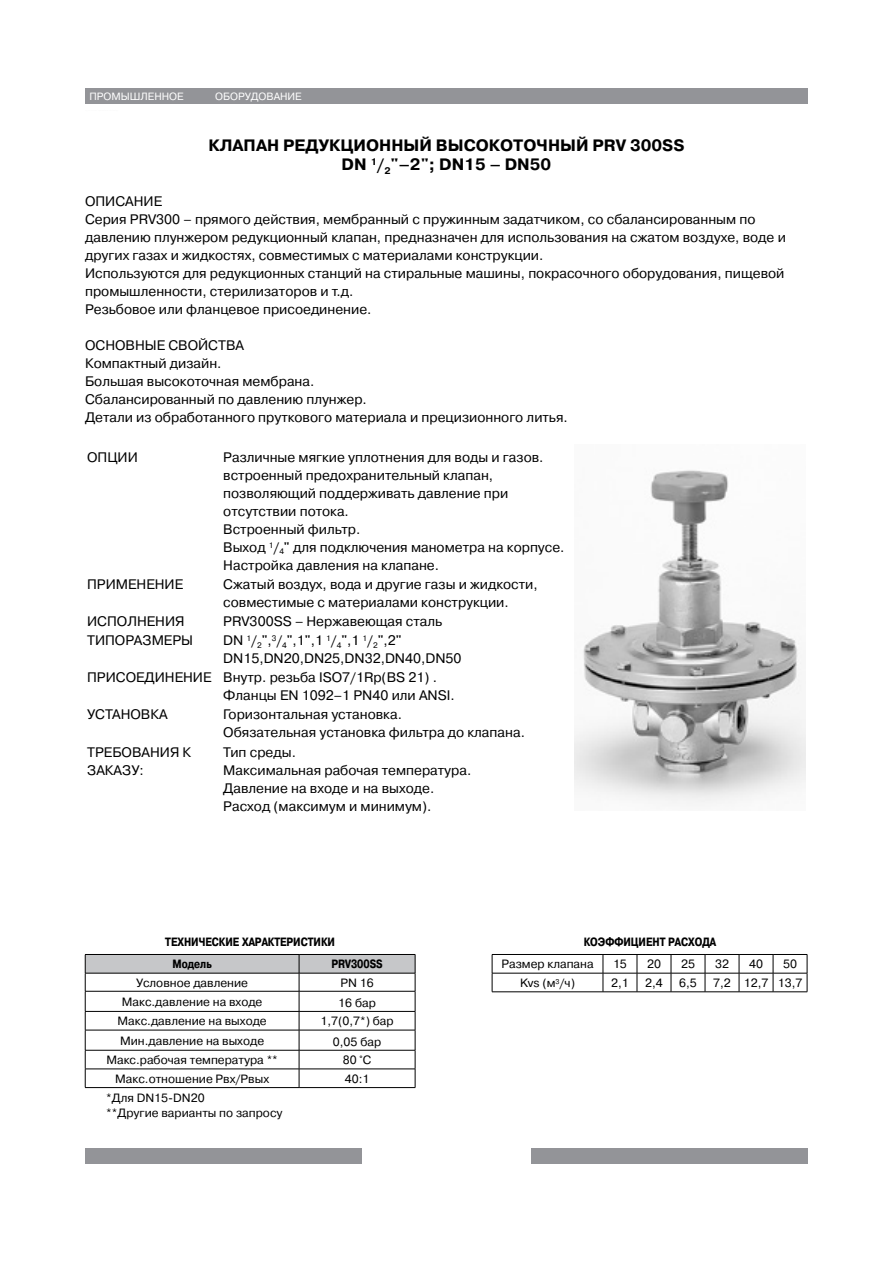
<style>
.page{position:relative;width:893px;height:1263px;background:#fff}
.page>*{position:absolute;margin:0;border:0;box-sizing:border-box;transform-origin:0 0}
.izdelie{font:700 16.5px/19.8px "Pragmatica C";color:#000;text-align:center}
.text{font:13.8px/18px "Pragmatica C";color:#000}
.table_cell{font:12px "Pragmatica C";color:#000}
.table_head{font:700 12px "Pragmatica Cond C";color:#000}
.snoska{font:12px "Pragmatica C";color:#000}
.t1{font:10.5px "Pragmatica C";color:#fff}
</style>
<div class="page">
<div style="left:85px;top:89px;width:723px;height:15px;background:#939498"></div>
<div style="left:85px;top:1148px;width:276px;height:16px;background:#939498"></div>
<div style="left:531px;top:1148px;width:277px;height:16px;background:#939498"></div>
<img style="left:575px;top:470px;width:230px;height:334px">
<hr style="left:492px;top:954px;width:111px;height:1px;background:#000">
<hr style="left:603px;top:954px;width:34px;height:1px;background:#000">
<hr style="left:637px;top:954px;width:34px;height:1px;background:#000">
<hr style="left:671px;top:954px;width:34px;height:1px;background:#000">
<hr style="left:705px;top:954px;width:34px;height:1px;background:#000">
<hr style="left:739px;top:954px;width:34px;height:1px;background:#000">
<hr style="left:773px;top:954px;width:34px;height:1px;background:#000">
<hr style="left:492px;top:973px;width:111px;height:1px;background:#000">
<svg style="left:492px;top:955px;width:1px;height:36px"></svg>
<hr style="left:603px;top:973px;width:34px;height:1px;background:#000">
<svg style="left:603px;top:955px;width:1px;height:36px"></svg>
<hr style="left:637px;top:973px;width:34px;height:1px;background:#000">
<svg style="left:637px;top:955px;width:1px;height:36px"></svg>
<hr style="left:671px;top:973px;width:34px;height:1px;background:#000">
<svg style="left:671px;top:955px;width:1px;height:36px"></svg>
<hr style="left:705px;top:973px;width:34px;height:1px;background:#000">
<svg style="left:705px;top:955px;width:1px;height:36px"></svg>
<hr style="left:739px;top:973px;width:34px;height:1px;background:#000">
<svg style="left:739px;top:955px;width:1px;height:36px"></svg>
<hr style="left:773px;top:973px;width:34px;height:1px;background:#000">
<svg style="left:773px;top:955px;width:1px;height:36px"></svg>
<svg style="left:807px;top:955px;width:1px;height:37px"></svg>
<hr style="left:492px;top:991px;width:111px;height:1px;background:#000">
<hr style="left:603px;top:991px;width:34px;height:1px;background:#000">
<hr style="left:637px;top:991px;width:34px;height:1px;background:#000">
<hr style="left:671px;top:991px;width:34px;height:1px;background:#000">
<hr style="left:705px;top:991px;width:34px;height:1px;background:#000">
<hr style="left:739px;top:991px;width:34px;height:1px;background:#000">
<hr style="left:773px;top:991px;width:34px;height:1px;background:#000">
<svg style="left:85px;top:954px;width:331px;height:133px"></svg>
<hr style="left:85px;top:1087px;width:214px;height:1px;background:#000">
<hr style="left:299px;top:1087px;width:116px;height:1px;background:#000">
<p class="t1" style="left:89px;top:91px;width:96px">ПРОМЫШЛЕННОЕ</p>
<p class="t1" style="left:215px;top:91px;width:88px">ОБОРУДОВАНИЕ</p>
<p class="izdelie" style="left:208px;top:135px;width:478px">КЛАПАН РЕДУКЦИОННЫЙ ВЫСОКОТОЧНЫЙ PRV 300SS<br>DN <sup>1</sup>/<sub>2</sub>"–2"; DN15 – DN50</p>
<p class="text" style="left:85px;top:193px;width:79px">ОПИСАНИЕ</p>
<p class="text" style="left:85px;top:211px;width:702px">Серия PRV300 – прямого действия, мембранный с пружинным задатчиком, со сбалансированным по давлению плунжером редукционный клапан, предназначен для использования на сжатом воздухе, воде и других газах и жидкостях, совместимых с материалами конструкции.</p>
<p class="text" style="left:85px;top:265px;width:701px">Используются для редукционных станций на стиральные машины, покрасочного оборудования, пищевой промышленности, стерилизаторов и т.д.</p>
<p class="text" style="left:85px;top:301px;width:288px">Резьбовое или фланцевое присоединение.</p>
<p class="text" style="left:85px;top:337px;width:161px">ОСНОВНЫЕ СВОЙСТВА</p>
<p class="text" style="left:85px;top:355px;width:138px">Компактный дизайн.</p>
<p class="text" style="left:85px;top:373px;width:231px">Большая высокоточная мембрана.</p>
<p class="text" style="left:85px;top:391px;width:283px">Сбалансированный по давлению плунжер.</p>
<p class="text" style="left:85px;top:409px;width:484px">Детали из обработанного пруткового материала и прецизионного литья.</p>
<p class="text" style="left:87px;top:448px;width:52px">ОПЦИИ</p>
<p class="text" style="left:223px;top:448px;width:322px">Различные мягкие уплотнения для воды и газов.</p>
<p class="text" style="left:223px;top:466px;width:287px">встроенный предохранительный клапан, позволяющий поддерживать давление при отсутствии потока.</p>
<p class="text" style="left:223px;top:520px;width:139px">Встроенный фильтр.</p>
<p class="text" style="left:223px;top:538px;width:343px">Выход <sup>1</sup>/<sub>4</sub>" для подключения манометра на корпусе.</p>
<p class="text" style="left:223px;top:556px;width:217px">Настройка давления на клапане.</p>
<p class="text" style="left:87px;top:575px;width:98px">ПРИМЕНЕНИЕ</p>
<p class="text" style="left:223px;top:575px;width:316px">Сжатый воздух, вода и другие газы и жидкости, совместимые с материалами конструкции.</p>
<p class="text" style="left:87px;top:612px;width:99px">ИСПОЛНЕНИЯ</p>
<p class="text" style="left:223px;top:612px;width:221px">PRV300SS – Нержавеющая сталь</p>
<p class="text" style="left:87px;top:631px;width:107px">ТИПОРАЗМЕРЫ</p>
<p class="text" style="left:223px;top:631px;width:180px">DN <sup>1</sup>/<sub>2</sub>",<sup>3</sup>/<sub>4</sub>",1",1 <sup>1</sup>/<sub>4</sub>",1 <sup>1</sup>/<sub>2</sub>",2"</p>
<p class="text" style="left:223px;top:649px;width:240px">DN15,DN20,DN25,DN32,DN40,DN50</p>
<p class="text" style="left:87px;top:668px;width:126px">ПРИСОЕДИНЕНИЕ</p>
<p class="text" style="left:223px;top:668px;width:215px">Внутр. резьба ISO7/1Rp(BS 21) .</p>
<p class="text" style="left:223px;top:686px;width:233px">Фланцы EN 1092–1 PN40 или ANSI.</p>
<p class="text" style="left:87px;top:706px;width:82px">УСТАНОВКА</p>
<p class="text" style="left:223px;top:706px;width:180px">Горизонтальная установка.</p>
<p class="text" style="left:223px;top:724px;width:303px">Обязательная установка фильтра до клапана.</p>
<p class="text" style="left:87px;top:743px;width:106px">ТРЕБОВАНИЯ К<br>ЗАКАЗУ:</p>
<p class="text" style="left:223px;top:743px;width:74px">Тип среды.</p>
<p class="text" style="left:223px;top:761px;width:250px">Максимальная рабочая температура.</p>
<p class="text" style="left:223px;top:779px;width:213px">Давление на входе и на выходе.</p>
<p class="text" style="left:223px;top:797px;width:210px">Расход (максимум и минимум).</p>
<p class="table_head" style="left:165px;top:935px;width:171px">ТЕХНИЧЕСКИЕ ХАРАКТЕРИСТИКИ</p>
<p class="table_head" style="left:173px;top:958px;width:41px">Модель</p>
<p class="table_head" style="left:331px;top:958px;width:53px">PRV300SS</p>
<p class="table_cell" style="left:136px;top:976px;width:113px">Условное давление</p>
<p class="table_cell" style="left:340px;top:976px;width:35px">PN 16</p>
<p class="table_cell" style="left:122px;top:995px;width:142px">Макс.давление на входе</p>
<p class="table_cell" style="left:338px;top:996px;width:39px">16 бар</p>
<p class="table_cell" style="left:118px;top:1014px;width:151px">Макс.давление на выходе</p>
<p class="table_cell" style="left:320px;top:1014px;width:75px">1,7(0,7*) бар</p>
<p class="table_cell" style="left:120px;top:1034px;width:146px">Мин.давление на выходе</p>
<p class="table_cell" style="left:333px;top:1035px;width:50px">0,05 бар</p>
<p class="table_cell" style="left:106px;top:1053px;width:173px">Макс.рабочая температура **</p>
<p class="table_cell" style="left:343px;top:1053px;width:30px">80 °C</p>
<p class="table_cell" style="left:115px;top:1072px;width:155px">Макс.отношение Рвх/Рвых</p>
<p class="table_cell" style="left:345px;top:1072px;width:26px">40:1</p>
<p class="snoska" style="left:106px;top:1091px;width:100px">*Для DN15-DN20</p>
<p class="snoska" style="left:106px;top:1106px;width:178px">**Другие варианты по запросу</p>
<p class="table_head" style="left:584px;top:935px;width:134px">КОЭФФИЦИЕНТ РАСХОДА</p>
<p class="table_cell" style="left:501px;top:958px;width:94px">Размер клапана</p>
<p class="table_cell" style="left:613px;top:958px;width:15px">15</p>
<p class="table_cell" style="left:647px;top:958px;width:15px">20</p>
<p class="table_cell" style="left:681px;top:958px;width:15px">25</p>
<p class="table_cell" style="left:715px;top:958px;width:15px">32</p>
<p class="table_cell" style="left:749px;top:958px;width:15px">40</p>
<p class="table_cell" style="left:783px;top:958px;width:15px">50</p>
<p class="table_cell" style="left:520px;top:976px;width:57px">Kvs (м<sup>3</sup>/ч)</p>
<p class="table_cell" style="left:611px;top:976px;width:19px">2,1</p>
<p class="table_cell" style="left:645px;top:976px;width:19px">2,4</p>
<p class="table_cell" style="left:679px;top:976px;width:19px">6,5</p>
<p class="table_cell" style="left:713px;top:976px;width:19px">7,2</p>
<p class="table_cell" style="left:744px;top:976px;width:26px">12,7</p>
<p class="table_cell" style="left:778px;top:976px;width:26px">13,7</p>
</div>
